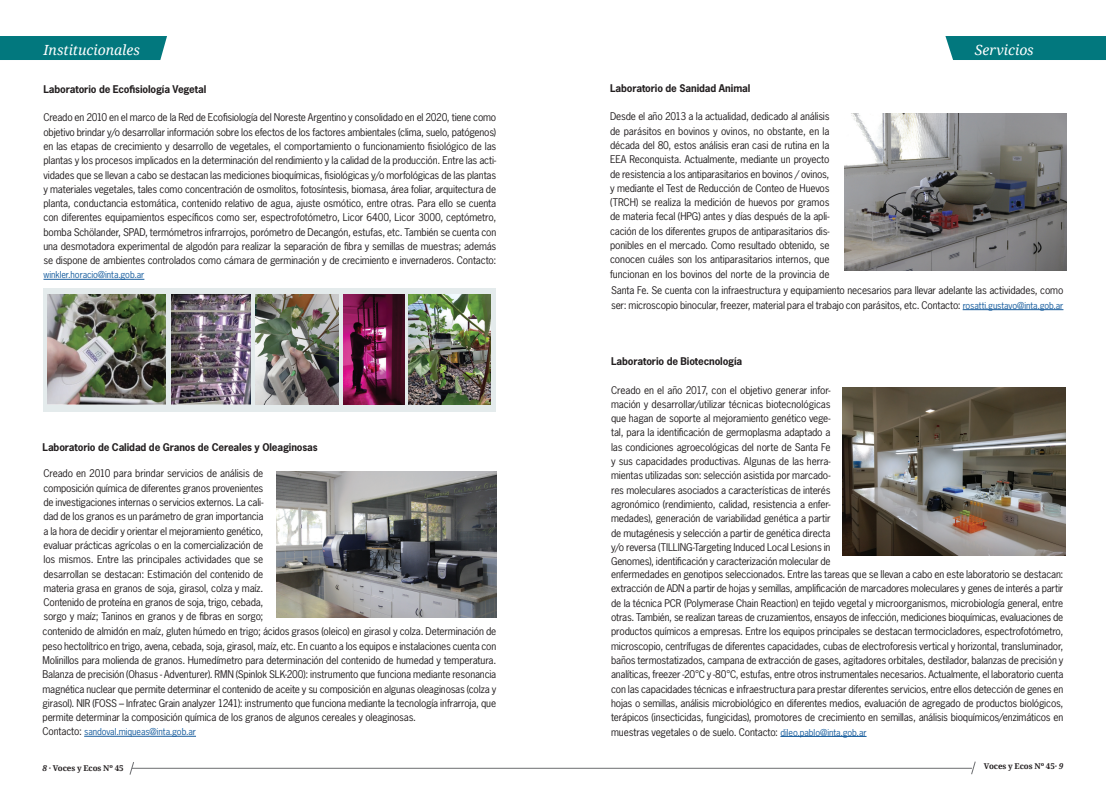
<style>
.page{position:relative;width:1106px;height:794px;background:#fff}
.page>*{position:absolute;margin:0;border:0;box-sizing:border-box;transform-origin:0 0}
.t1{font:italic 14px "Droid Serif";color:#fff}
.t2{font:10px/14.3px "News Gothic Std";letter-spacing:-.015em;color:#231f20;text-align:justify}
.t3{font:700 10px "News Gothic Std";letter-spacing:-.01em;color:#231f20}
.t4{font:9px "News Gothic Std";letter-spacing:-.01em;color:#175d9e}
.t5{font:700 8px "Droid Serif";letter-spacing:-.005em;color:#231f20}
.s1{font-size:10px;color:#231f20}
.s2{font-size:9px;color:#175d9e}
.s3{font-style:italic}
</style>
<div class="page">
<hr style="left:132px;top:768px;width:840px;height:1px;background:#6c6d70">
<svg style="left:129px;top:762px;width:5px;height:13px"></svg>
<svg style="left:970px;top:761px;width:6px;height:14px"></svg>
<hr style="left:84px;top:736px;width:112px;height:1px;background:#175d9e">
<hr style="left:780px;top:736px;width:86px;height:1px;background:#175d9e">
<hr style="left:962px;top:309px;width:101px;height:1px;background:#175d9e">
<hr style="left:43px;top:279px;width:101px;height:1px;background:#175d9e">
<img style="left:842px;top:387px;width:223px;height:168px">
<img style="left:845px;top:114px;width:221px;height:157px">
<img style="left:276px;top:471px;width:220px;height:146px">
<div style="left:945px;top:36px;width:161px;height:24px;background:#02787e"></div>
<div style="left:0;top:36px;width:167px;height:24px;background:#02787e"></div>
<div style="left:43px;top:288px;width:453px;height:123px;background:#e4ebec"></div>
<img style="left:47px;top:294px;width:119px;height:111px">
<img style="left:171px;top:294px;width:79px;height:111px">
<img style="left:256px;top:294px;width:83px;height:111px">
<img style="left:409px;top:294px;width:81px;height:111px">
<img style="left:343px;top:294px;width:61px;height:111px">
<h1 class="t1" style="left:44px;top:41px;width:98px">Institucionales</h1>
<h1 class="t1" style="left:974px;top:41px;width:60px">Servicios</h1>
<p class="t3" style="left:43px;top:82px;width:164px">Laboratorio de Ecofisiología Vegetal</p>
<p class="t2" style="left:43px;top:110px;width:454px">Creado en 2010 en el marco de la Red de Ecofisiología del Noreste Argentino y consolidado en el 2020, tiene como objetivo brindar y/o desarrollar información sobre los efectos de los factores ambientales (clima, suelo, patógenos) en las etapas de crecimiento y desarrollo de vegetales, el comportamiento o funcionamiento fisiológico de las plantas y los procesos implicados en la determinación del rendimiento y la calidad de la producción. Entre las acti&shy;vidades que se llevan a cabo se destacan las mediciones bioquímicas, fisiológicas y/o morfológicas de las plantas y materiales vegetales, tales como concentración de osmolitos, fotosíntesis, biomasa, área foliar, arquitectura de planta, conductancia estomática, contenido relativo de agua, ajuste osmótico, entre otras. Para ello se cuenta con diferentes equipamientos específicos como ser, espectrofotómetro, Licor 6400, Licor 3000, ceptómetro, bomba Schölander, SPAD, termómetros infrarrojos, porómetro de Decangón, estufas, etc. También se cuenta con una desmotadora experimental de algodón para realizar la separación de fibra y semillas de muestras; además se dispone de ambientes controlados como cámara de germinación y de crecimiento e invernaderos. Contacto:</p>
<p class="t4" style="left:43px;top:269px;width:102px">winkler.horacio@inta.gob.ar</p>
<p class="t3" style="left:43px;top:440px;width:276px">Laboratorio de Calidad de Granos de Cereales y Oleaginosas</p>
<p class="t2" style="left:43px;top:466px;width:221px">Creado en 2010 para brindar servicios de análisis de composición química de diferentes granos provenientes de investigaciones internas o servicios externos. La cali&shy;dad de los granos es un parámetro de gran importancia a la hora de decidir y orientar el mejoramiento genético, evaluar prácticas agrícolas o en la comercialización de los mismos. Entre las principales actividades que se desarrollan se destacan: Estimación del contenido de materia grasa en granos de soja, girasol, colza y maíz.<br>Contenido de proteína en granos de soja, trigo, cebada, sorgo y maíz; Taninos en granos y de fibras en sorgo;</p>
<p class="t2" style="left:43px;top:624px;width:455px">contenido de almidón en maíz, gluten húmedo en trigo; ácidos grasos (oleico) en girasol y colza. Determinación de peso hectolítrico en trigo, avena, cebada, soja, girasol, maíz, etc. En cuanto a los equipos e instalaciones cuenta con Molinillos para molienda de granos. Humedímetro para determinación del contenido de humedad y temperatura.<br>Balanza de precisión (Ohasus - Adventurer). RMN (Spinlok SLK-200): instrumento que funciona mediante resonancia magnética nuclear que permite determinar el contenido de aceite y su composición en algunas oleaginosas (colza y girasol). NIR (FOSS – Infratec Grain analyzer 1241): instrumento que funciona mediante la tecnología infrarroja, que permite determinar la composición química de los granos de algunos cereales y oleaginosas.</p>
<p class="t4" style="left:43px;top:726px;width:155px"><span class="s1">Contacto:</span> sandoval.miqueas@inta.gob.ar</p>
<p class="t3" style="left:610px;top:81px;width:142px">Laboratorio de Sanidad Animal</p>
<p class="t2" style="left:610px;top:109px;width:221px">Desde el año 2013 a la actualidad, dedicado al análisis de parásitos en bovinos y ovinos, no obstante, en la década del 80, estos análisis eran casi de rutina en la EEA Reconquista. Actualmente, mediante un proyecto de resistencia a los antiparasitarios en bovinos / ovinos, y mediante el Test de Reducción de Conteo de Huevos (TRCH) se realiza la medición de huevos por gramos de materia fecal (HPG) antes y días después de la apli&shy;cación de los diferentes grupos de antiparasitarios dis&shy;ponibles en el mercado. Como resultado obtenido, se conocen cuáles son los antiparasitarios internos, que funcionan en los bovinos del norte de la provincia de</p>
<p class="t2" style="left:611px;top:283px;width:454px">Santa Fe. Se cuenta con la infraestructura y equipamiento necesarios para llevar adelante las actividades, como ser: microscopio binocular, freezer, material para el trabajo con parásitos, etc. Contacto: <span class="s2">rosatti.gustavo@inta.gob.ar</span></p>
<p class="t3" style="left:611px;top:355px;width:132px">Laboratorio de Biotecnología</p>
<p class="t2" style="left:611px;top:382px;width:221px">Creado en el año 2017, con el objetivo generar infor&shy;mación y desarrollar/utilizar técnicas biotecnológicas que hagan de soporte al mejoramiento genético vege&shy;tal, para la identificación de germoplasma adaptado a las condiciones agroecológicas del norte de Santa Fe y sus capacidades productivas. Algunas de las herra&shy;mientas utilizadas son: selección asistida por marcado&shy;res moleculares asociados a características de interés agronómico (rendimiento, calidad, resistencia a enfer&shy;medades), generación de variabilidad genética a partir de mutagénesis y selección a partir de genética directa y/o reversa (TILLING-Targeting Induced Local Lesions in Genomes), identificación y caracterización molecular de</p>
<p class="t2" style="left:611px;top:567px;width:454px">enfermedades en genotipos seleccionados. Entre las tareas que se llevan a cabo en este laboratorio se destacan: extracción de ADN a partir de hojas y semillas, amplificación de marcadores moleculares y genes de interés a partir de la técnica PCR (Polymerase Chain Reaction) en tejido vegetal y microorganismos, microbiología general, entre otras. También, se realizan tareas de cruzamientos, ensayos de infección, mediciones bioquímicas, evaluaciones de productos químicos a empresas. Entre los equipos principales se destacan termocicladores, espectrofotómetro, microscopio, centrífugas de diferentes capacidades, cubas de electroforesis vertical y horizontal, transluminador, baños termostatizados, campana de extracción de gases, agitadores orbitales, destilador, balanzas de precisión y analíticas, freezer -20°C y -80°C, estufas, entre otros instrumentales necesarios. Actualmente, el laboratorio cuenta con las capacidades técnicas e infraestructura para prestar diferentes servicios, entre ellos detección de genes en hojas o semillas, análisis microbiológico en diferentes medios, evaluación de agregado de productos biológicos, terápicos (insecticidas, fungicidas), promotores de crecimiento en semillas, análisis bioquímicos/enzimáticos en muestras vegetales o de suelo. Contacto: <span class="s2">dileo.pablo@inta.gob.ar</span></p>
<p class="t5" style="left:43px;top:763px;width:83px"><span class="s3">8</span> · Voces y Ecos Nº 45</p>
<p class="t5" style="left:984px;top:761px;width:81px">Voces y Ecos Nº 45· <span class="s3">9</span></p>
</div>
